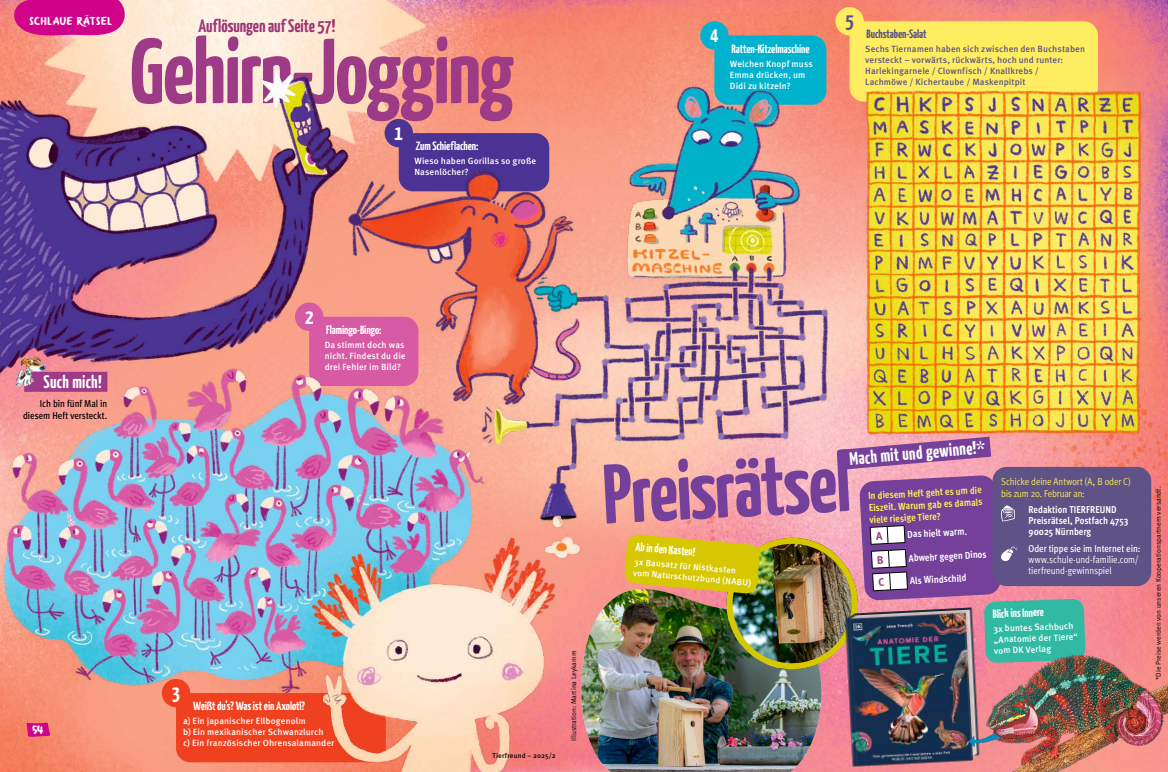
<style>
.page{position:relative;width:1168px;height:772px;background:#fff}
.page>*{position:absolute;margin:0;border:0;box-sizing:border-box;transform-origin:0 0}
.t1{font:700 92px "Yanone Kaffeesatz";letter-spacing:-.02em;color:#9d3b86}
.t2{font:700 84px "Yanone Kaffeesatz";color:#75409a}
.t3{font:700 21px "Yanone Kaffeesatz";color:#fff}
.t4{font:700 21px "Yanone Kaffeesatz";color:#5e5287}
.t5{font:700 18px "Yanone Kaffeesatz";letter-spacing:.015em;color:#fff}
.t6{font:700 18px "Yanone Kaffeesatz";letter-spacing:-.005em;color:#9d3b86}
.t7{font:700 12px "Yanone Kaffeesatz";letter-spacing:-.005em;color:#fff}
.t8{font:700 12px "Yanone Kaffeesatz";letter-spacing:-.005em;color:#5e5287}
.t9{font:700 10px/11px "Meta Cond OT";color:#fff}
.t10{font:700 10px/12px "Meta Cond OT";color:#fff058;text-align:justify}
.t11{font:10px/11px "Meta Cond OT";letter-spacing:-.01em;color:#fff}
.t12{font:10px/12px "Meta Cond OT";letter-spacing:-.01em;color:#fff058}
.t13{font:500 10px/12px "Meta Cond OT";color:#000;text-align:right}
.t14{font:500 10px "Meta Cond OT";letter-spacing:-.005em;color:#fff}
.t15{font:10px "Yumaro";color:#fff}
.t16{font:500 9px/11px "Meta OT";letter-spacing:.005em;color:#fff}
.t17{font:500 9px/11px "Meta OT";letter-spacing:.01em;color:#5e5287}
.t18{font:7px "Meta OT";color:#000}
.t19{font:500 7px "Meta OT";letter-spacing:.015em;color:#000}
</style>
<div class="page">
<img style="left:0;top:0;width:1168px;height:771px">
<img style="left:581px;top:588px;width:240px;height:183px">
<img style="left:726px;top:537px;width:132px;height:131px;border-radius:66px">
<div style="left:726px;top:537px;width:132px;height:131px;border:6px solid #d6c700;border-radius:50%"></div>
<div style="left:992px;top:466px;width:159px;height:119px;background:#5e5287;border-radius:14px"></div>
<div style="left:399px;top:133px;width:150px;height:58px;background:#4b3393;border-radius:14px"></div>
<div style="left:385px;top:119px;width:28px;height:28px;background:#4b3393;border-radius:50%"></div>
<div style="left:714px;top:35px;width:112px;height:70px;background:#00b2cd;border-radius:14px"></div>
<div style="left:700px;top:21px;width:28px;height:29px;background:#00b2cd;border-radius:50%"></div>
<div style="left:849px;top:21px;width:249px;height:80px;background:#feed60;border-radius:14px"></div>
<div style="left:835px;top:7px;width:29px;height:28px;background:#feed60;border-radius:50%"></div>
<div style="left:176px;top:692px;width:210px;height:69px;background:#ef411f;border-radius:14px"></div>
<div style="left:162px;top:678px;width:28px;height:28px;background:#ef411f;border-radius:50%"></div>
<div style="left:309px;top:316px;width:109px;height:70px;background:#d75aa4;border-radius:14px"></div>
<svg style="left:624px;top:534px;width:136px;height:59px;background:#d9bc1b"></svg>
<img style="left:842px;top:662px;width:71px;height:108px">
<img style="left:913px;top:618px;width:255px;height:153px">
<svg style="left:27px;top:722px;width:23px;height:14px"></svg>
<img style="left:0;top:0;width:364px;height:408px">
<div style="left:24px;top:371px;width:83px;height:20px;background:#9d3b86"></div>
<img style="left:16px;top:356px;width:30px;height:31px">
<img style="left:822px;top:424px;width:263px;height:238px">
<p class="t15" style="left:29px;top:14px;width:85px">Schlaue Rätsel</p>
<h3 class="t6" style="left:198px;top:14px;width:139px">Auflösungen auf Seite 57!</h3>
<h1 class="t1" style="left:130px;top:15px;width:385px">Gehirn-Jogging</h1>
<h3 class="t3" style="left:395px;top:120px;width:10px">1</h3>
<h3 class="t7" style="left:416px;top:139px;width:64px">Zum Schieflachen:</h3>
<p class="t16" style="left:414px;top:156px;width:123px">Wieso haben Gorillas so große<br>Nasenlöcher?</p>
<h3 class="t4" style="left:845px;top:8px;width:10px">5</h3>
<h3 class="t3" style="left:710px;top:22px;width:10px">4</h3>
<h3 class="t8" style="left:867px;top:27px;width:62px">Buchstaben-Salat</h3>
<p class="t17" style="left:865px;top:44px;width:221px">Sechs Tiernamen haben sich zwischen den Buchstaben versteckt – vorwärts, rückwärts, hoch und runter:<br>Harlekingarnele / Clownfisch / Knallkrebs /<br>Lachmöwe / Kichertaube / Maskenpitpit</p>
<h3 class="t7" style="left:731px;top:41px;width:80px">Ratten-Kitzelmaschine</h3>
<p class="t16" style="left:730px;top:58px;width:84px">Welchen Knopf muss<br>Emma drücken, um<br>Didi zu kitzeln?</p>
<h3 class="t5" style="left:44px;top:370px;width:60px">Such mich!</h3>
<p class="t13" style="left:23px;top:396px;width:86px">Ich bin fünf Mal in diesem Heft versteckt.</p>
<h3 class="t3" style="left:305px;top:303px;width:10px">2</h3>
<h3 class="t7" style="left:326px;top:322px;width:57px">Flamingo-Bingo:</h3>
<p class="t16" style="left:325px;top:339px;width:82px;text-align:justify">Da stimmt doch was nicht. Findest du die drei Fehler im Bild?</p>
<p class="t15" style="left:32px;top:722px;width:13px">54</p>
<h3 class="t3" style="left:172px;top:679px;width:10px">3</h3>
<h3 class="t7" style="left:193px;top:698px;width:114px">Weißt du’s? Was ist ein Axolotl?</h3>
<p class="t16" style="left:183px;top:715px;width:153px">a) Ein japanischer Ellbogenolm<br>b) Ein mexikanischer Schwanzlurch<br>c) Ein französischer Ohrensalamander</p>
<p class="t19" style="left:492px;top:750px;width:65px">Tierfreund – 2025/2</p>
<p class="t18" style="left:569px;top:740px;width:92px;rotate:-90deg">Illustration: Martina Leykamm</p>
<h2 class="t2" style="left:600px;top:443px;width:250px;rotate:-3deg">Preisrätsel</h2>
<h3 class="t5" style="left:849px;top:447px;width:137px;rotate:-5deg">Mach mit und gewinne!*</h3>
<p class="t10" style="left:868px;top:489px;width:115px;rotate:-3deg">In diesem Heft geht es um die Eiszeit. Warum gab es damals viele riesige Tiere?</p>
<p class="t9" style="left:907px;top:528px;width:61px;rotate:-3deg">Das hielt warm.</p>
<p class="t9" style="left:908px;top:552px;width:80px;rotate:-3deg">Abwehr gegen Dinos</p>
<p class="t9" style="left:910px;top:575px;width:58px;rotate:-3deg">Als Windschild</p>
<h3 class="t7" style="left:636px;top:538px;width:62px;rotate:5deg">Ab in den Kasten!</h3>
<p class="t16" style="left:634px;top:555px;width:120px;rotate:5deg">3x Bausatz für Nistkasten vom Naturschutzbund (NABU)</p>
<p class="t12" style="left:1001px;top:474px;width:131px">Schicke deine Antwort (A, B oder C) bis zum 20. Februar an:</p>
<p class="t9" style="left:1028px;top:504px;width:101px">Redaktion TIERFREUND<br>Preisrätsel, Postfach 4753<br>90025 Nürnberg</p>
<p class="t14" style="left:1028px;top:542px;width:113px">Oder tippe sie im Internet ein:</p>
<p class="t11" style="left:1028px;top:553px;width:112px">www.schule-und-familie.com/ tierfreund-gewinnspiel</p>
<h3 class="t7" style="left:992px;top:606px;width:53px;rotate:-2deg">Blick ins Innere</h3>
<p class="t16" style="left:993px;top:623px;width:86px;rotate:-2deg">3x buntes Sachbuch „Anatomie der Tiere“ vom DK Verlag</p>
<p class="t18" style="left:1154px;top:679px;width:195px;rotate:-90deg">*Die Preise werden von unseren Kooperationspartnern versandt.</p>
</div>
